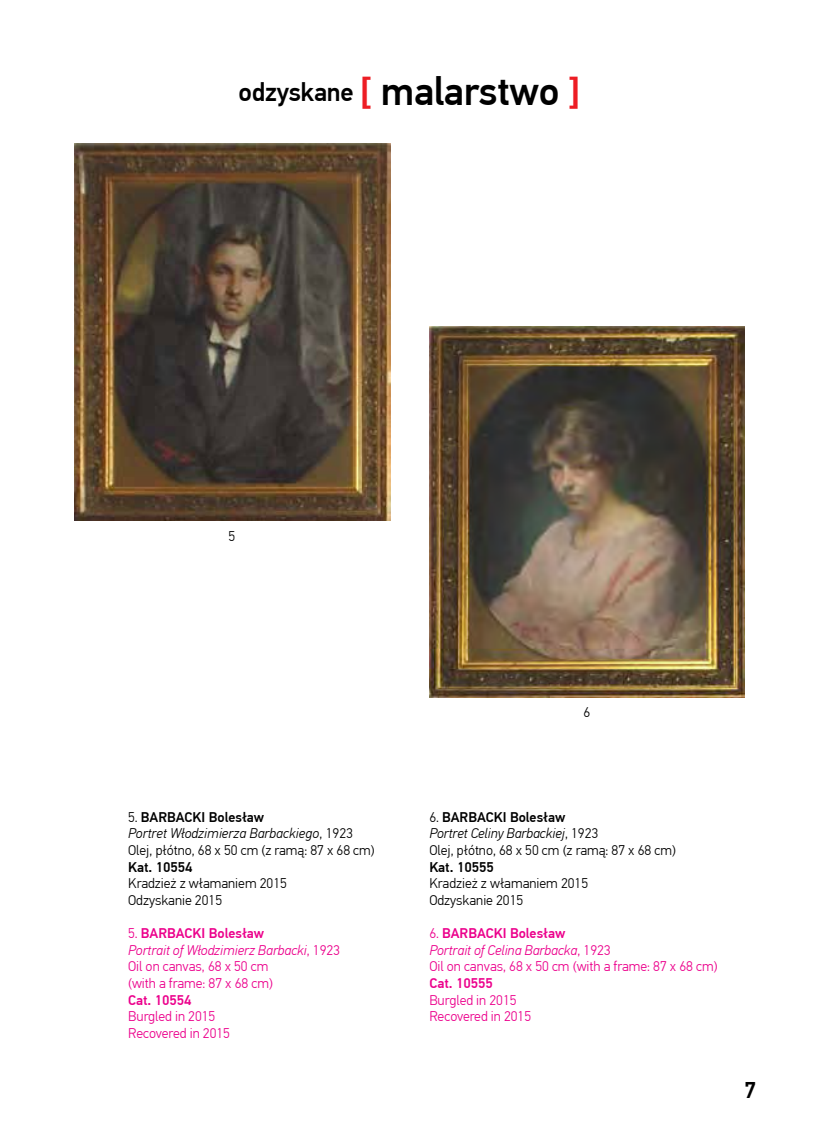
<style>
.page{position:relative;width:819px;height:1132px;background:#fff}
.page>*{position:absolute;margin:0;border:0;box-sizing:border-box;transform-origin:0 0}
.t1{font:500 26.25px "PF Din Text Pro";letter-spacing:-.01em;color:#000}
.t2{font:500 22.75px "PF Din Text Pro";color:#000}
.t3{font:300 14px/16.6px "PF Din Text Pro";color:#000}
.t4{font:300 14px/16.6px "PF Din Text Pro";color:#ec008c}
.t5{font:500 14px "PF Din Text Pro";color:#000}
.t6{font:500 14px "PF Din Text Pro";color:#ec008c}
.s1{font-size:40.25px;color:#ed1d24}
.s2{font-size:40.25px}
.s3{font-weight:500}
.s4{font-style:italic}
</style>
<div class="page">
<img style="left:74px;top:144px;width:316px;height:376px">
<img style="left:429px;top:326px;width:315px;height:371px">
<h1 class="t1" style="left:238px;top:76px;width:343px">odzyskane <span class="s1">[</span> <span class="s2">malarstwo</span> <span class="s1">]</span></h1>
<p class="t3" style="left:229px;top:527px;width:8px">5</p>
<p class="t3" style="left:128px;top:808px;width:248px">5. <span class="s3">BARBACKI Bolesław<br></span><span class="s4">Portret Włodzimierza Barbackiego</span>, 1923<br>Olej, płótno, 68 x 50 cm (z ramą: 87 x 68 cm)</p>
<p class="t5" style="left:128px;top:858px;width:66px">Kat. 10554</p>
<p class="t3" style="left:128px;top:875px;width:160px">Kradzież z włamaniem 2015<br>Odzyskanie 2015</p>
<p class="t4" style="left:128px;top:925px;width:213px">5. <span class="s3">BARBACKI Bolesław<br></span><span class="s4">Portrait of Włodzimierz Barbacki</span>, 1923<br>Oil on canvas, 68 x 50 cm<br>(with a frame: 87 x 68 cm)</p>
<p class="t6" style="left:128px;top:991px;width:65px">Cat. 10554</p>
<p class="t4" style="left:128px;top:1008px;width:103px">Burgled in 2015<br>Recovered in 2015</p>
<p class="t3" style="left:583px;top:704px;width:8px">6</p>
<p class="t3" style="left:429px;top:808px;width:248px">6. <span class="s3">BARBACKI Bolesław<br></span><span class="s4">Portret Celiny Barbackiej</span>, 1923<br>Olej, płótno, 68 x 50 cm (z ramą: 87 x 68 cm)</p>
<p class="t5" style="left:429px;top:858px;width:66px">Kat. 10555</p>
<p class="t3" style="left:429px;top:875px;width:160px">Kradzież z włamaniem 2015<br>Odzyskanie 2015</p>
<p class="t4" style="left:429px;top:924px;width:290px">6. <span class="s3">BARBACKI Bolesław<br></span><span class="s4">Portrait of Celina Barbacka</span>, 1923<br>Oil on canvas, 68 x 50 cm (with a frame: 87 x 68 cm)</p>
<p class="t6" style="left:429px;top:974px;width:65px">Cat. 10555</p>
<p class="t4" style="left:429px;top:991px;width:103px">Burgled in 2015<br>Recovered in 2015</p>
<h2 class="t2" style="left:744px;top:1076px;width:13px">7</h2>
</div>
